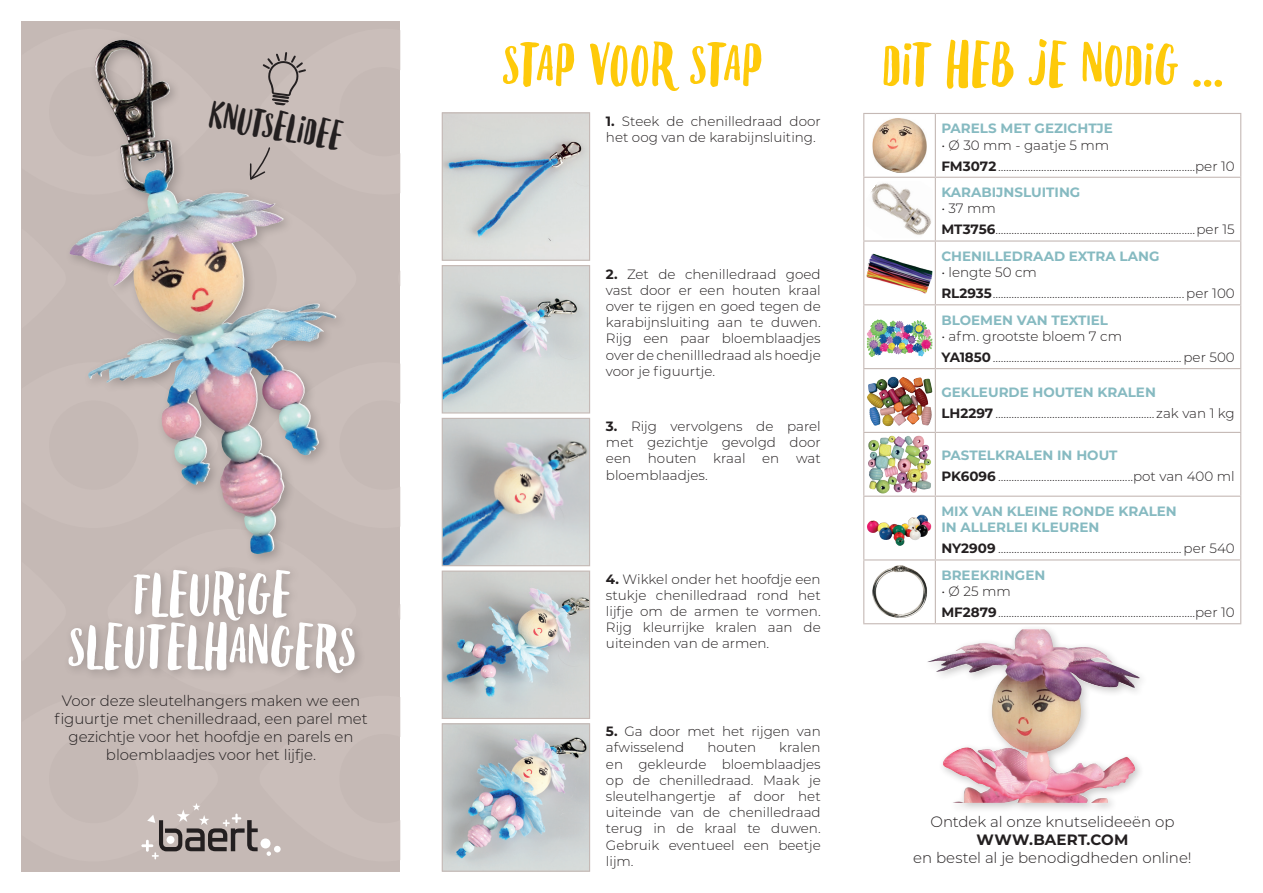
<style>
.page{position:relative;width:1263px;height:893px;background:#fff}
.page>*{position:absolute;margin:0;border:0;box-sizing:border-box;transform-origin:0 0}
.t1{font:67.5px "Le Gourmet Bouncy";color:#feca0a}
.t2{font:67.5px "Le Gourmet Bouncy";color:#fff}
.t3{font:43.2px "Le Gourmet Bouncy";color:#231f20}
._2015_intro{font:300 15px/18px "Montserrat";letter-spacing:-.005em;color:#231f20;text-align:center}
._2015_intro-2{font:700 15px "Montserrat";letter-spacing:.01em;color:#231f20}
.t4{font:300 13.5px/16.2px "Montserrat";color:#231f20;text-align:justify}
.t5{font:700 13.5px "Montserrat";color:#86bac1}
.s1{font-weight:700}
</style>
<div class="page">
<hr style="left:863px;top:113px;width:72px;height:1px;background:#c5b9b5">
<hr style="left:863px;top:114px;width:1px;height:63px;background:#c5b9b5">
<hr style="left:935px;top:113px;width:306px;height:1px;background:#c5b9b5">
<hr style="left:935px;top:114px;width:1px;height:63px;background:#c5b9b5">
<hr style="left:1240px;top:114px;width:1px;height:63px;background:#c5b9b5">
<hr style="left:863px;top:177px;width:72px;height:1px;background:#c5b9b5">
<hr style="left:863px;top:178px;width:1px;height:62px;background:#c5b9b5">
<hr style="left:935px;top:177px;width:306px;height:1px;background:#c5b9b5">
<hr style="left:935px;top:178px;width:1px;height:62px;background:#c5b9b5">
<hr style="left:1240px;top:178px;width:1px;height:62px;background:#c5b9b5">
<hr style="left:863px;top:240px;width:72px;height:2px;background:#c5b9b5">
<hr style="left:863px;top:242px;width:1px;height:62px;background:#c5b9b5">
<hr style="left:935px;top:240px;width:306px;height:2px;background:#c5b9b5">
<hr style="left:935px;top:242px;width:1px;height:62px;background:#c5b9b5">
<hr style="left:1240px;top:242px;width:1px;height:62px;background:#c5b9b5">
<hr style="left:863px;top:304px;width:72px;height:1px;background:#c5b9b5">
<hr style="left:863px;top:305px;width:1px;height:63px;background:#c5b9b5">
<hr style="left:935px;top:304px;width:306px;height:1px;background:#c5b9b5">
<hr style="left:935px;top:305px;width:1px;height:63px;background:#c5b9b5">
<hr style="left:1240px;top:305px;width:1px;height:63px;background:#c5b9b5">
<hr style="left:863px;top:368px;width:72px;height:1px;background:#c5b9b5">
<hr style="left:863px;top:369px;width:1px;height:63px;background:#c5b9b5">
<hr style="left:935px;top:368px;width:306px;height:1px;background:#c5b9b5">
<hr style="left:935px;top:369px;width:1px;height:63px;background:#c5b9b5">
<hr style="left:1240px;top:369px;width:1px;height:63px;background:#c5b9b5">
<hr style="left:863px;top:432px;width:72px;height:1px;background:#c5b9b5">
<hr style="left:863px;top:433px;width:1px;height:63px;background:#c5b9b5">
<hr style="left:935px;top:432px;width:306px;height:1px;background:#c5b9b5">
<hr style="left:935px;top:433px;width:1px;height:63px;background:#c5b9b5">
<hr style="left:1240px;top:433px;width:1px;height:63px;background:#c5b9b5">
<hr style="left:863px;top:496px;width:72px;height:1px;background:#c5b9b5">
<hr style="left:863px;top:497px;width:1px;height:62px;background:#c5b9b5">
<hr style="left:935px;top:496px;width:306px;height:1px;background:#c5b9b5">
<hr style="left:935px;top:497px;width:1px;height:62px;background:#c5b9b5">
<hr style="left:1240px;top:497px;width:1px;height:62px;background:#c5b9b5">
<hr style="left:863px;top:559px;width:72px;height:1px;background:#c5b9b5">
<hr style="left:863px;top:560px;width:1px;height:63px;background:#c5b9b5">
<hr style="left:935px;top:559px;width:306px;height:1px;background:#c5b9b5">
<hr style="left:935px;top:560px;width:1px;height:63px;background:#c5b9b5">
<hr style="left:1240px;top:560px;width:1px;height:63px;background:#c5b9b5">
<hr style="left:863px;top:623px;width:72px;height:1px;background:#c5b9b5">
<hr style="left:935px;top:623px;width:306px;height:1px;background:#c5b9b5">
<div style="left:21px;top:21px;width:379px;height:851px;background:#c5b9b5"></div>
<div style="left:63px;top:564px;width:303px;height:120px;background:#231f20;opacity:.25"></div>
<svg style="left:267px;top:851px;width:4px;height:5px"></svg>
<div style="left:260px;top:838px;width:10px;height:10px;background:#fff;border-radius:50%"></div>
<div style="left:274px;top:846px;width:7px;height:6px;background:#fff;border-radius:50%"></div>
<svg style="left:141px;top:803px;width:117px;height:56px"></svg>
<img style="left:444px;top:114px;width:144px;height:145px">
<div style="left:442px;top:112px;width:148px;height:149px;border:1px solid #c5b9b5"></div>
<img style="left:444px;top:267px;width:144px;height:145px">
<div style="left:442px;top:265px;width:148px;height:149px;border:1px solid #c5b9b5"></div>
<img style="left:444px;top:420px;width:144px;height:144px">
<div style="left:442px;top:418px;width:148px;height:148px;border:1px solid #c5b9b5"></div>
<img style="left:444px;top:572px;width:144px;height:145px">
<div style="left:442px;top:570px;width:148px;height:149px;border:1px solid #c5b9b5"></div>
<img style="left:444px;top:725px;width:144px;height:145px">
<div style="left:442px;top:723px;width:148px;height:149px;border:1px solid #c5b9b5"></div>
<div style="left:923px;top:624px;width:226px;height:189px;background:#231f20;opacity:.25"></div>
<img style="left:927px;top:629px;width:208px;height:174px">
<div style="left:64px;top:34px;width:284px;height:532px;background:#231f20;opacity:.25"></div>
<img style="left:69px;top:46px;width:137px;height:440px">
<img style="left:871px;top:183px;width:60px;height:52px">
<img style="left:866px;top:253px;width:66px;height:41px">
<img style="left:867px;top:514px;width:64px;height:32px">
<img style="left:872px;top:565px;width:55px;height:53px">
<svg style="left:887px;top:377px;width:12px;height:11px"></svg>
<img style="left:867px;top:319px;width:31px;height:38px">
<img style="left:868px;top:435px;width:63px;height:59px">
<img style="left:872px;top:118px;width:55px;height:55px">
<p class="t3" style="left:213px;top:93px;width:136px;rotate:9deg">KNUTSELIDEE</p>
<p class="t2" style="left:132px;top:559px;width:160px">FLEURIGE</p>
<p class="t2" style="left:66px;top:611px;width:291px">SLEUTELHANGERS</p>
<p class="_2015_intro" style="left:54px;top:692px;width:315px">Voor deze sleutelhangers maken we een figuurtje met chenilledraad, een parel met gezichtje voor het hoofdje en parels en bloemblaadjes voor het lijfje.</p>
<p class="t1" style="left:501px;top:29px;width:263px">STAP VOOR STAP</p>
<p class="t1" style="left:881px;top:29px;width:343px">DIT HEB JE NODIG ...</p>
<p class="t4" style="left:606px;top:113px;width:216px"><span class="s1">1.</span> Steek de chenilledraad door het oog van de karabijnsluiting.</p>
<p class="t4" style="left:606px;top:265px;width:216px"><span class="s1">2.</span> Zet de chenilledraad goed vast door er een houten kraal over te rijgen en goed tegen de karabijnsluiting aan te duwen.<br>Rijg een paar bloemblaadjes over de chenillledraad als hoedje voor je figuurtje.</p>
<p class="t4" style="left:606px;top:418px;width:216px"><span class="s1">3.</span> Rijg vervolgens de parel met gezichtje gevolgd door een houten kraal en wat bloemblaadjes.</p>
<p class="t4" style="left:606px;top:570px;width:216px"><span class="s1">4.</span> Wikkel onder het hoofdje een stukje chenilledraad rond het lijfje om de armen te vormen.<br>Rijg kleurrijke kralen aan de uiteinden van de armen.</p>
<p class="t4" style="left:606px;top:723px;width:216px"><span class="s1">5.</span> Ga door met het rijgen van afwisselend</p>
<p class="t4" style="left:606px;top:739px;width:216px;text-indent:173px">kralen en gekleurde bloemblaadjes op de chenilledraad. Maak je sleutelhangertje af door het uiteinde van de chenilledraad terug in de kraal te duwen.<br>Gebruik eventueel een beetje lijm.</p>
<p class="t4" style="left:707px;top:739px;width:50px">houten</p>
<p class="t5" style="left:941px;top:119px;width:173px">PARELS MET GEZICHTJE</p>
<p class="t4" style="left:941px;top:136px;width:169px">• Ø 30 mm - gaatje 5 mm</p>
<p class="t4" style="left:941px;top:157px;width:295px"><span class="s1">FM3072</span>.........................................................................per 10</p>
<p class="t5" style="left:941px;top:183px;width:140px">KARABIJNSLUITING</p>
<p class="t4" style="left:941px;top:200px;width:56px">• 37 mm</p>
<p class="t4" style="left:941px;top:221px;width:295px"><span class="s1">MT3756</span>..........................................................................per 15</p>
<p class="t5" style="left:941px;top:246px;width:220px">CHENILLEDRAAD EXTRA LANG</p>
<p class="t4" style="left:941px;top:264px;width:97px">• lengte 50 cm</p>
<p class="t4" style="left:941px;top:285px;width:295px"><span class="s1">RL2935</span>.......................................................................per 100</p>
<p class="t5" style="left:941px;top:310px;width:168px">BLOEMEN VAN TEXTIEL</p>
<p class="t4" style="left:941px;top:328px;width:182px">• afm. grootste bloem 7 cm</p>
<p class="t4" style="left:941px;top:349px;width:295px"><span class="s1">YA1850</span>......................................................................per 500</p>
<p class="t5" style="left:941px;top:382px;width:216px">GEKLEURDE HOUTEN KRALEN</p>
<p class="t4" style="left:941px;top:404px;width:295px"><span class="s1">LH2297</span>...........................................................zak van 1 kg</p>
<p class="t5" style="left:941px;top:446px;width:178px">PASTELKRALEN IN HOUT</p>
<p class="t4" style="left:941px;top:468px;width:295px"><span class="s1">PK6096</span> ..................................................pot van 400 ml</p>
<p class="t5" style="left:941px;top:501px;width:237px">MIX VAN KLEINE RONDE KRALEN</p>
<p class="t5" style="left:941px;top:518px;width:159px">IN ALLERLEI KLEUREN</p>
<p class="t4" style="left:941px;top:540px;width:295px"><span class="s1">NY2909</span> ....................................................................per 540</p>
<p class="t5" style="left:941px;top:565px;width:105px">BREEKRINGEN</p>
<p class="t4" style="left:941px;top:583px;width:71px">• Ø 25 mm</p>
<p class="t4" style="left:941px;top:604px;width:295px"><span class="s1">MF2879</span>.........................................................................per 10</p>
<p class="_2015_intro" style="left:930px;top:812px;width:245px">Ontdek al onze knutselideeën op</p>
<p class="_2015_intro-2" style="left:976px;top:829px;width:153px">WWW.BAERT.COM</p>
<p class="_2015_intro" style="left:913px;top:848px;width:280px">en bestel al je benodigdheden online!</p>
</div>
